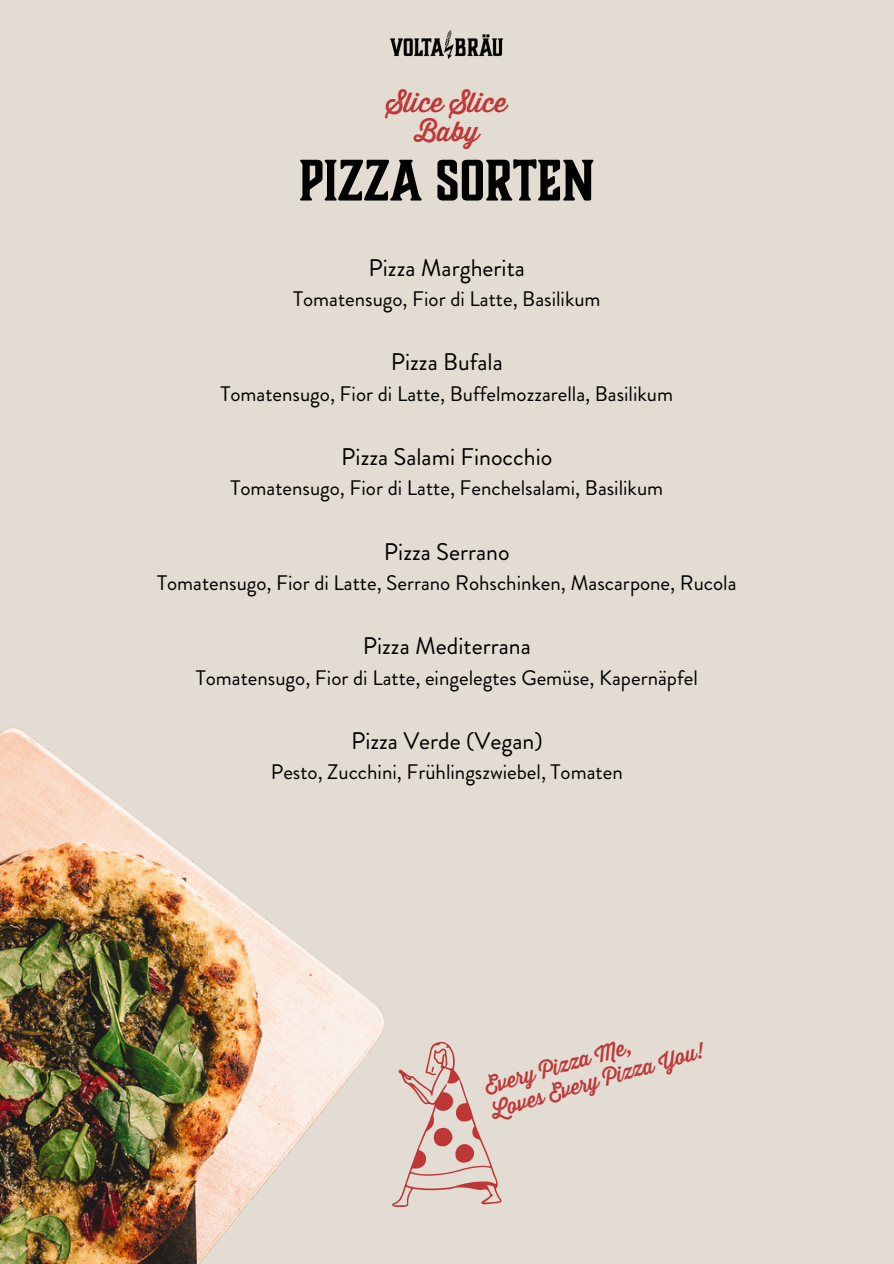
<style>
.page{position:relative;width:894px;height:1264px;background:#fff}
.page>*{position:absolute;margin:0;border:0;box-sizing:border-box;transform-origin:0 0}
.t1{font:700 54px "Boucherie Block";color:#000}
.t2{font:27px/29.2px "Thirsty Rough Reg";color:#be3737;text-align:center}
.t3{font:24px "Brandon Grotesque";color:#000}
.t4{font:21px "Brandon Grotesque";color:#000}
.t5{font:21px "Thirsty Rough Reg";color:#be3737}
</style>
<div class="page">
<div style="left:0;top:0;width:893px;height:1263px;background:#e2dcd2"></div>
<img style="left:0;top:727px;width:385px;height:536px">
<svg style="left:392px;top:1041px;width:109px;height:166px"></svg>
<img style="left:391px;top:30px;width:111px;height:28px">
<p class="t2" style="left:386px;top:89px;width:122px">Slice Slice<br>Baby</p>
<p class="t1" style="left:299px;top:145px;width:297px">PIZZA SORTEN</p>
<h2 class="t3" style="left:368px;top:251px;width:158px">Pizza Margherita</h2>
<h1 class="t4" style="left:293px;top:284px;width:309px">Tomatensugo, Fior di Latte, Basilikum</h1>
<p class="t3" style="left:391px;top:345px;width:113px">Pizza Bufala</p>
<p class="t4" style="left:220px;top:379px;width:454px">Tomatensugo, Fior di Latte, Buffelmozzarella, Basilikum</p>
<p class="t3" style="left:341px;top:440px;width:212px">Pizza Salami Finocchio</p>
<p class="t4" style="left:230px;top:473px;width:434px">Tomatensugo, Fior di Latte, Fenchelsalami, Basilikum</p>
<p class="t3" style="left:384px;top:534px;width:127px">Pizza Serrano</p>
<p class="t4" style="left:157px;top:568px;width:581px">Tomatensugo, Fior di Latte, Serrano Rohschinken, Mascarpone, Rucola</p>
<p class="t3" style="left:363px;top:629px;width:169px">Pizza Mediterrana</p>
<p class="t4" style="left:196px;top:662px;width:503px">Tomatensugo, Fior di Latte, eingelegtes Gemüse, Kapernäpfel</p>
<p class="t3" style="left:351px;top:723px;width:193px">Pizza Verde (Vegan)</p>
<p class="t4" style="left:271px;top:757px;width:353px">Pesto, Zucchini, Frühlingszwiebel, Tomaten</p>
<p class="t5" style="left:481px;top:1075px;width:153px;rotate:-16deg">Every Pizza Me,</p>
<p class="t5" style="left:488px;top:1098px;width:221px;rotate:-16deg">Loves Every Pizza You!</p>
</div>
